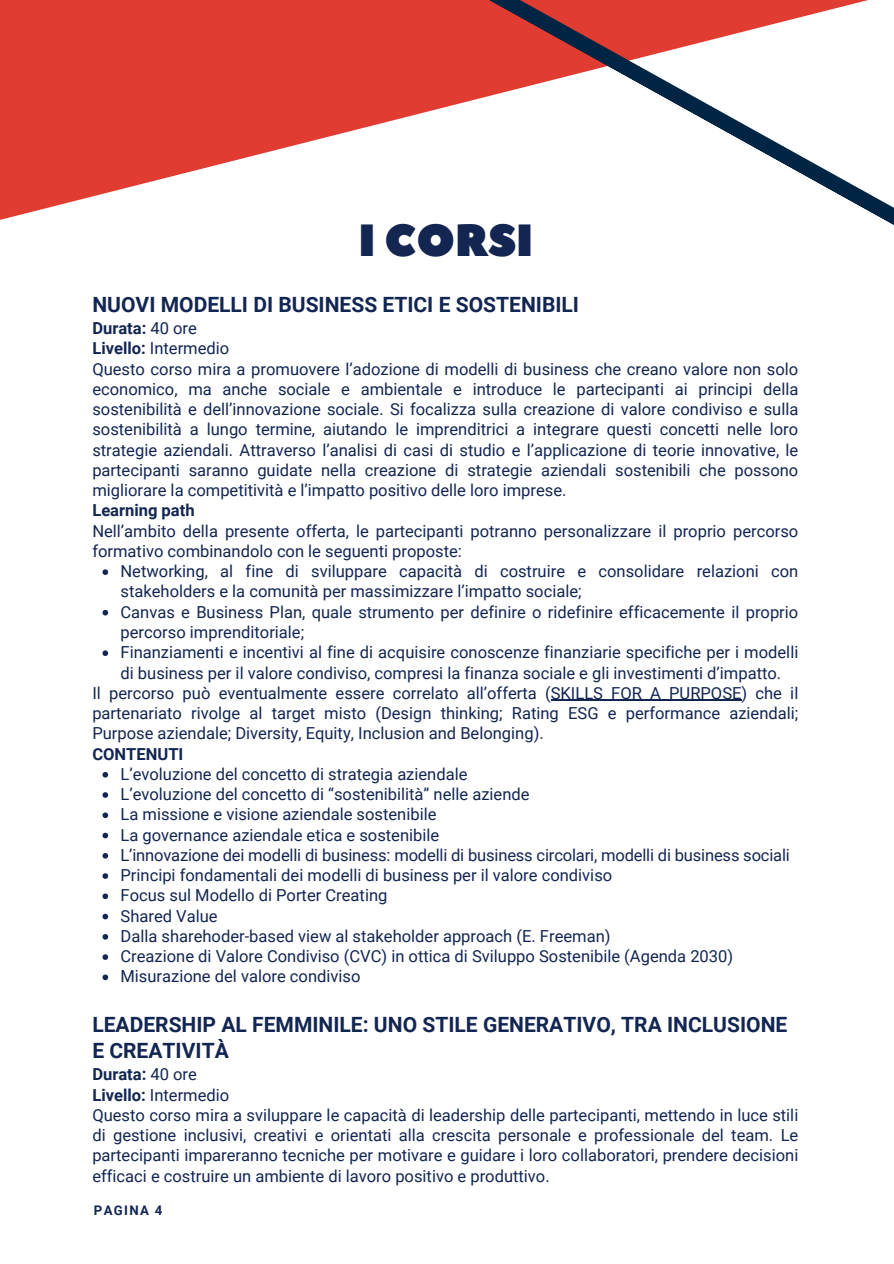
<style>
.page{position:relative;width:894px;height:1264px;background:#fff}
.page>*{position:absolute;margin:0;border:0;box-sizing:border-box;transform-origin:0 0}
.t1{font:45px "Peace Sans";color:#132652}
.t2{font:700 21px/25.8px "Roboto";color:#132652}
.t3{font:16.5px/20.2px "Roboto";color:#132652}
.t4{font:700 13.2px "Roboto";letter-spacing:.1em;color:#132652}
.s1{font-weight:700}
</style>
<div class="page">
<svg style="left:0;top:0;width:458px;height:220px;fill:#e03c31"></svg>
<svg style="left:102px;top:569px;width:6px;height:6px"></svg>
<svg style="left:102px;top:610px;width:6px;height:5px"></svg>
<svg style="left:102px;top:650px;width:6px;height:6px"></svg>
<hr style="left:550px;top:700px;width:191px;height:1px;background:#132652">
<svg style="left:102px;top:772px;width:6px;height:5px"></svg>
<svg style="left:102px;top:792px;width:6px;height:5px"></svg>
<svg style="left:102px;top:812px;width:6px;height:6px"></svg>
<svg style="left:102px;top:832px;width:6px;height:6px"></svg>
<svg style="left:102px;top:853px;width:6px;height:5px"></svg>
<svg style="left:102px;top:873px;width:6px;height:5px"></svg>
<svg style="left:102px;top:893px;width:6px;height:6px"></svg>
<svg style="left:102px;top:913px;width:6px;height:6px"></svg>
<svg style="left:102px;top:934px;width:6px;height:5px"></svg>
<svg style="left:102px;top:954px;width:6px;height:5px"></svg>
<svg style="left:102px;top:974px;width:6px;height:6px"></svg>
<svg style="left:458px;top:0;width:435px;height:225px"></svg>
<p class="t1" style="left:358px;top:211px;width:176px">I CORSI</p>
<p class="t2" style="left:92px;top:291px;width:488px">NUOVI MODELLI DI BUSINESS ETICI E SOSTENIBILI</p>
<p class="t3" style="left:92px;top:318px;width:707px"><span class="s1">Durata:</span> 40 ore<br><span class="s1">Livello:</span> Intermedio<br>Questo corso mira a promuovere l’adozione di modelli di business che creano valore non solo economico, ma anche sociale e ambientale e introduce le partecipanti ai principi della sostenibilità e dell’innovazione sociale. Si focalizza sulla creazione di valore condiviso e sulla sostenibilità a lungo termine, aiutando le imprenditrici a integrare questi concetti nelle loro strategie aziendali. Attraverso l’analisi di casi di studio e l’applicazione di teorie innovative, le partecipanti saranno guidate nella creazione di strategie aziendali sostenibili che possono migliorare la competitività e l’impatto positivo delle loro imprese.<br><span class="s1">Learning path<br></span>Nell’ambito della presente offerta, le partecipanti potranno personalizzare il proprio percorso formativo combinandolo con le seguenti proposte:</p>
<h1 class="t3" style="left:120px;top:561px;width:679px">Networking, al fine di sviluppare capacità di costruire e consolidare relazioni con stakeholders e la comunità per massimizzare l’impatto sociale;</h1>
<h2 class="t3" style="left:120px;top:602px;width:679px">Canvas e Business Plan, quale strumento per definire o ridefinire efficacemente il proprio percorso imprenditoriale;</h2>
<p class="t3" style="left:120px;top:642px;width:679px">Finanziamenti e incentivi al fine di acquisire conoscenze finanziarie specifiche per i modelli di business per il valore condiviso, compresi la finanza sociale e gli investimenti d’impatto.</p>
<p class="t3" style="left:92px;top:683px;width:707px">Il percorso può eventualmente essere correlato all’offerta (SKILLS FOR A PURPOSE) che il partenariato rivolge al target misto (Design thinking; Rating ESG e performance aziendali; Purpose aziendale; Diversity, Equity, Inclusion and Belonging).<br><span class="s1">CONTENUTI</span></p>
<p class="t3" style="left:120px;top:764px;width:348px">L’evoluzione del concetto di strategia aziendale</p>
<h2 class="t3" style="left:120px;top:784px;width:410px">L’evoluzione del concetto di “sostenibilità” nelle aziende</h2>
<p class="t3" style="left:120px;top:804px;width:317px">La missione e visione aziendale sostenibile</p>
<p class="t3" style="left:120px;top:824px;width:320px">La governance aziendale etica e sostenibile</p>
<p class="t3" style="left:120px;top:845px;width:670px">L’innovazione dei modelli di business: modelli di business circolari, modelli di business sociali</p>
<p class="t3" style="left:120px;top:865px;width:493px">Principi fondamentali dei modelli di business per il valore condiviso</p>
<p class="t3" style="left:120px;top:885px;width:268px">Focus sul Modello di Porter Creating</p>
<p class="t3" style="left:120px;top:905px;width:99px">Shared Value</p>
<p class="t3" style="left:120px;top:926px;width:491px">Dalla sharehoder-based view al stakeholder approach (E. Freeman)</p>
<p class="t3" style="left:120px;top:946px;width:614px">Creazione di Valore Condiviso (CVC) in ottica di Sviluppo Sostenibile (Agenda 2030)</p>
<p class="t3" style="left:120px;top:966px;width:241px">Misurazione del valore condiviso</p>
<p class="t2" style="left:92px;top:1011px;width:696px">LEADERSHIP AL FEMMINILE: UNO STILE GENERATIVO, TRA INCLUSIONE<br>E CREATIVITÀ</p>
<p class="t3" style="left:92px;top:1064px;width:707px"><span class="s1">Durata:</span> 40 ore<br><span class="s1">Livello:</span> Intermedio<br>Questo corso mira a sviluppare le capacità di leadership delle partecipanti, mettendo in luce stili di gestione inclusivi, creativi e orientati alla crescita personale e professionale del team. Le partecipanti impareranno tecniche per motivare e guidare i loro collaboratori, prendere decisioni efficaci e costruire un ambiente di lavoro positivo e produttivo.</p>
<h2 class="t4" style="left:94px;top:1202px;width:70px">PAGINA 4</h2>
</div>
